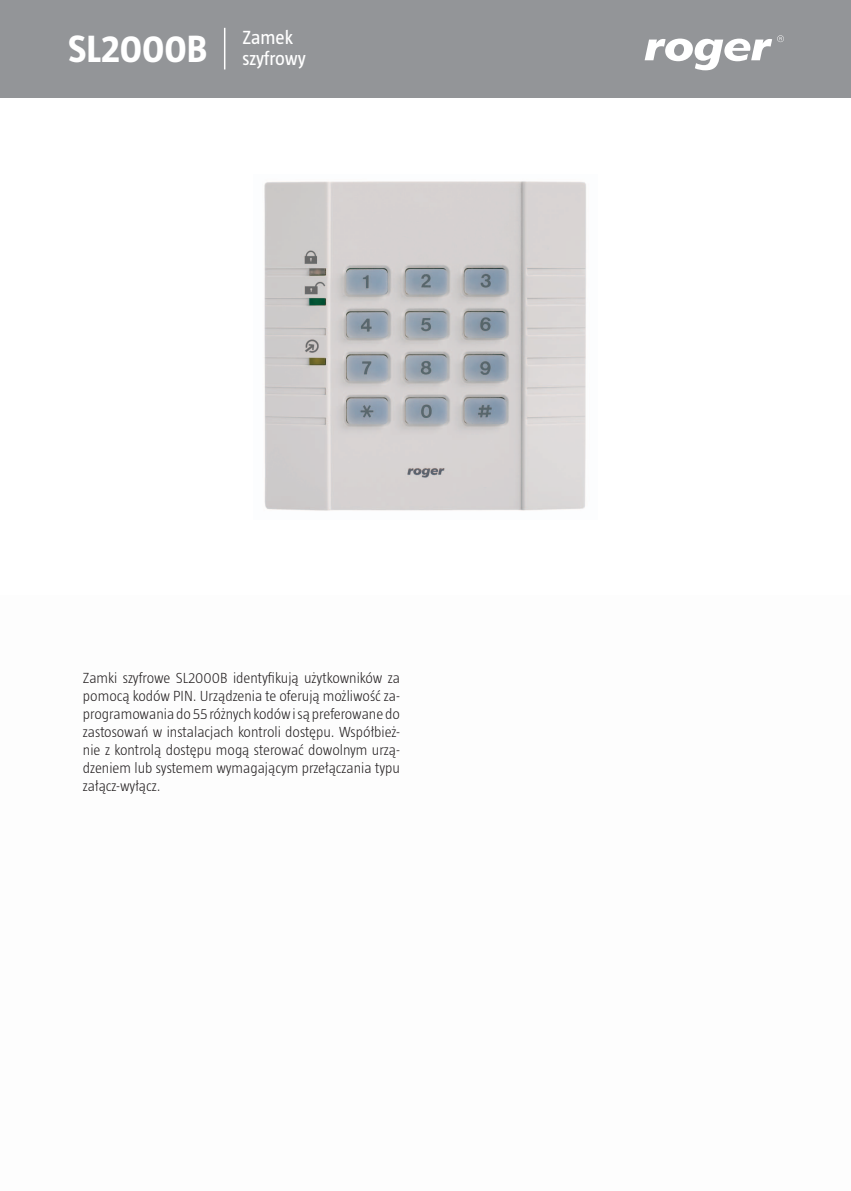
<style>
.page{position:relative;width:851px;height:1191px;background:#fff}
.page>*{position:absolute;margin:0;border:0;box-sizing:border-box;transform-origin:0 0}
.t1{font:700 39px "Taz";color:#fff}
.t2{font:19.5px/21px "Taz";color:#fff}
.t3{font:300 15px/18px "Taz";color:#231f20;text-align:justify}
</style>
<div class="page">
<div style="left:0;top:0;width:850px;height:98px;background:#939598"></div>
<svg style="left:644px;top:35px;width:139px;height:35px"></svg>
<hr style="left:224px;top:28px;width:1px;height:41px;background:#fff">
<img style="left:264px;top:181px;width:323px;height:330px">
<h1 class="t1" style="left:68px;top:27px;width:141px">SL2000B</h1>
<h2 class="t2" style="left:242px;top:26px;width:65px">Zamek szyfrowy</h2>
<p class="t3" style="left:83px;top:668px;width:318px">Zamki szyfrowe SL2000B identyfikują użytkowników za pomocą kodów PIN. Urządzenia te oferują możliwość za&shy;programowania do 55 różnych kodów i są preferowane do zastosowań w instalacjach kontroli dostępu. Współbież&shy;nie z kontrolą dostępu mogą sterować dowolnym urzą&shy;dzeniem lub systemem wymagającym przełączania typu załącz-wyłącz.</p>
</div>
